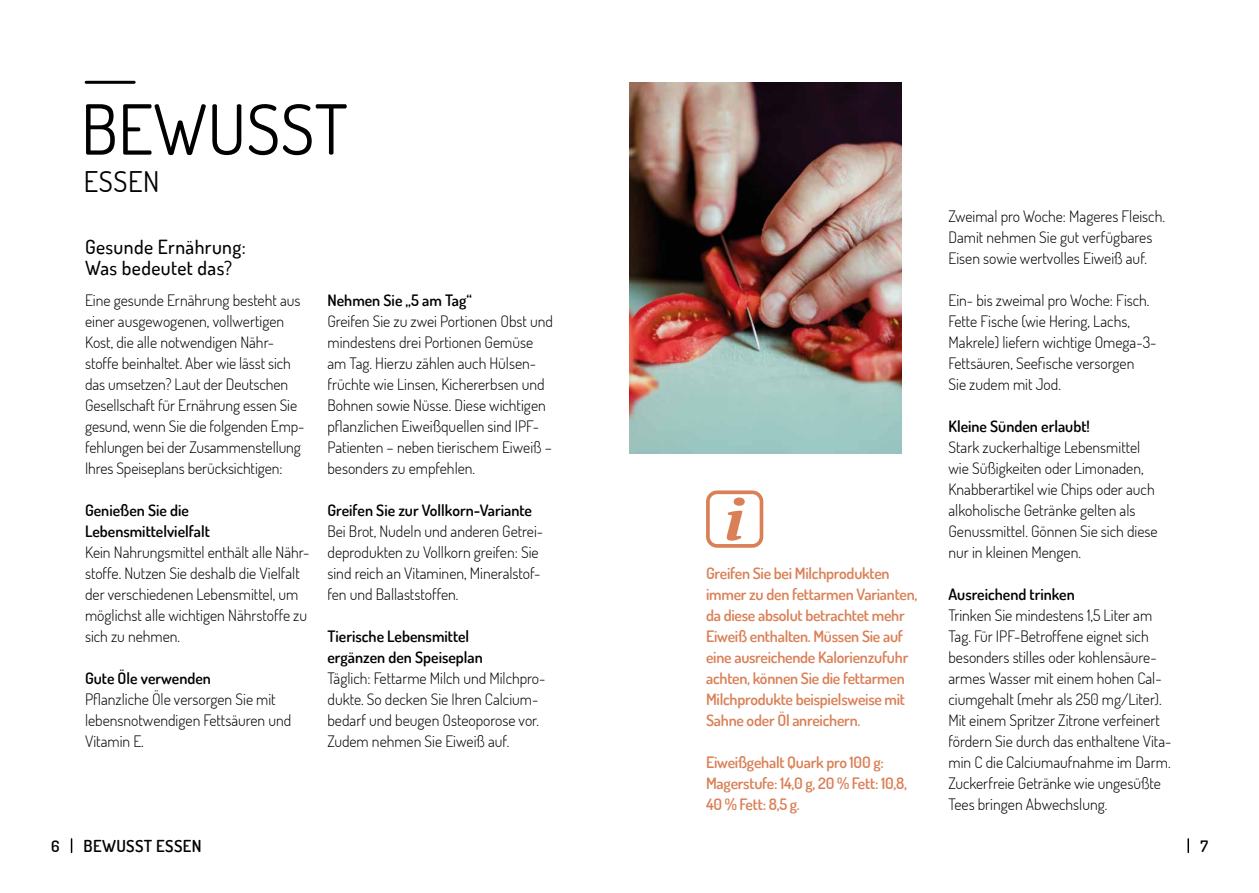
<style>
.page{position:relative;width:1259px;height:893px;background:#fff}
.page>*{position:absolute;margin:0;border:0;box-sizing:border-box;transform-origin:0 0}
.t1{font:69px "Dosis";color:#000}
.t2{font:28.5px "Dosis";letter-spacing:.02em;color:#000}
.t3{font:500 19.5px/21px "Dosis";letter-spacing:.02em;color:#000}
.t4{font:600 16.5px "Dosis";letter-spacing:.02em;color:#000}
.t5{font:300 15.75px/21px "Dosis";color:#000}
.t6{font:600 15.75px/21px "Dosis";letter-spacing:-.015em;color:#da8056}
.t7{font:600 15.75px/21px "Dosis";color:#000}
</style>
<div class="page">
<svg style="left:1187px;top:839px;width:2px;height:13px"></svg>
<svg style="left:71px;top:839px;width:1px;height:13px"></svg>
<hr style="left:86px;top:81px;width:48px;height:3px;background:#000">
<img style="left:629px;top:82px;width:272px;height:371px">
<svg style="left:706px;top:490px;width:57px;height:58px"></svg>
<h1 class="t1" style="left:81px;top:84px;width:268px">BEWUSST</h1>
<h2 class="t2" style="left:84px;top:163px;width:77px">ESSEN</h2>
<p class="t3" style="left:85px;top:235px;width:162px">Gesunde Ernährung:<br>Was bedeutet das?</p>
<p class="t5" style="left:85px;top:289px;width:221px">Eine gesunde Ernährung besteht aus einer ausgewogenen, vollwertigen Kost, die alle notwendigen Nähr&shy;stoffe beinhaltet. Aber wie lässt sich das umsetzen? Laut der Deutschen Gesellschaft für Ernährung essen Sie gesund, wenn Sie die folgenden Emp&shy;fehlungen bei der Zusammenstellung Ihres Speiseplans berücksichtigen:</p>
<p class="t7" style="left:85px;top:499px;width:126px">Genießen Sie die<br>Lebensmittelvielfalt</p>
<p class="t5" style="left:85px;top:541px;width:226px">Kein Nahrungsmittel enthält alle Nähr&shy;stoffe. Nutzen Sie deshalb die Vielfalt der verschiedenen Lebensmittel, um möglichst alle wichtigen Nährstoffe zu sich zu nehmen.</p>
<p class="t7" style="left:85px;top:667px;width:127px">Gute Öle verwenden</p>
<p class="t5" style="left:85px;top:688px;width:208px">Pflanzliche Öle versorgen Sie mit lebensnotwendigen Fettsäuren und<br>Vitamin E.</p>
<p class="t7" style="left:327px;top:289px;width:146px">Nehmen Sie „5 am Tag“</p>
<p class="t5" style="left:327px;top:310px;width:227px">Greifen Sie zu zwei Portionen Obst und mindestens drei Portionen Gemüse am Tag. Hierzu zählen auch Hülsen&shy;früchte wie Linsen, Kichererbsen und Bohnen sowie Nüsse. Diese wichtigen pflanzlichen Eiweißquellen sind IPF-Patienten – neben tierischem Eiweiß – besonders zu empfehlen.</p>
<p class="t7" style="left:327px;top:499px;width:206px">Greifen Sie zur Vollkorn-Variante</p>
<p class="t5" style="left:327px;top:520px;width:217px">Bei Brot, Nudeln und anderen Getrei&shy;deprodukten zu Vollkorn greifen: Sie sind reich an Vitaminen, Mineralstof&shy;fen und Ballaststoffen.</p>
<p class="t7" style="left:327px;top:625px;width:157px">Tierische Lebensmittel ergänzen den Speiseplan</p>
<p class="t5" style="left:327px;top:667px;width:219px">Täglich: Fettarme Milch und Milchpro&shy;dukte. So decken Sie Ihren Calcium&shy;bedarf und beugen Osteoporose vor.<br>Zudem nehmen Sie Eiweiß auf.</p>
<p class="t6" style="left:706px;top:562px;width:213px">Greifen Sie bei Milchprodukten immer zu den fettarmen Varianten, da diese absolut betrachtet mehr<br>Eiweiß enthalten. Müssen Sie auf eine ausreichende Kalorienzufuhr achten, können Sie die fettarmen<br>Milchprodukte beispielsweise mit<br>Sahne oder Öl anreichern.</p>
<p class="t6" style="left:706px;top:751px;width:202px">Eiweißgehalt Quark pro 100 g:<br>Magerstufe: 14,0 g, 20 % Fett: 10,8,<br>40 % Fett: 8,5 g.</p>
<p class="t5" style="left:948px;top:205px;width:218px">Zweimal pro Woche: Mageres Fleisch.<br>Damit nehmen Sie gut verfügbares<br>Eisen sowie wertvolles Eiweiß auf.</p>
<p class="t5" style="left:948px;top:289px;width:210px">Ein- bis zweimal pro Woche: Fisch.<br>Fette Fische (wie Hering, Lachs,<br>Makrele) liefern wichtige Omega-3-<br>Fettsäuren, Seefische versorgen<br>Sie zudem mit Jod.</p>
<p class="t7" style="left:948px;top:415px;width:143px">Kleine Sünden erlaubt!</p>
<p class="t5" style="left:948px;top:436px;width:211px">Stark zuckerhaltige Lebensmittel wie Süßigkeiten oder Limonaden,<br>Knabberartikel wie Chips oder auch alkoholische Getränke gelten als<br>Genussmittel. Gönnen Sie sich diese nur in kleinen Mengen.</p>
<p class="t7" style="left:948px;top:583px;width:128px">Ausreichend trinken</p>
<p class="t5" style="left:948px;top:604px;width:224px">Trinken Sie mindestens 1,5 Liter am Tag. Für IPF-Betroffene eignet sich besonders stilles oder kohlensäure&shy;armes Wasser mit einem hohen Cal&shy;ciumgehalt (mehr als 250 mg/Liter).<br>Mit einem Spritzer Zitrone verfeinert fördern Sie durch das enthaltene Vita&shy;min C die Calciumaufnahme im Darm.<br>Zuckerfreie Getränke wie ungesüßte Tees bringen Abwechslung.</p>
<p class="t7" style="left:51px;top:835px;width:10px">6</p>
<p class="t4" style="left:84px;top:835px;width:119px">BEWUSST ESSEN</p>
<p class="t7" style="left:1200px;top:835px;width:9px">7</p>
</div>
